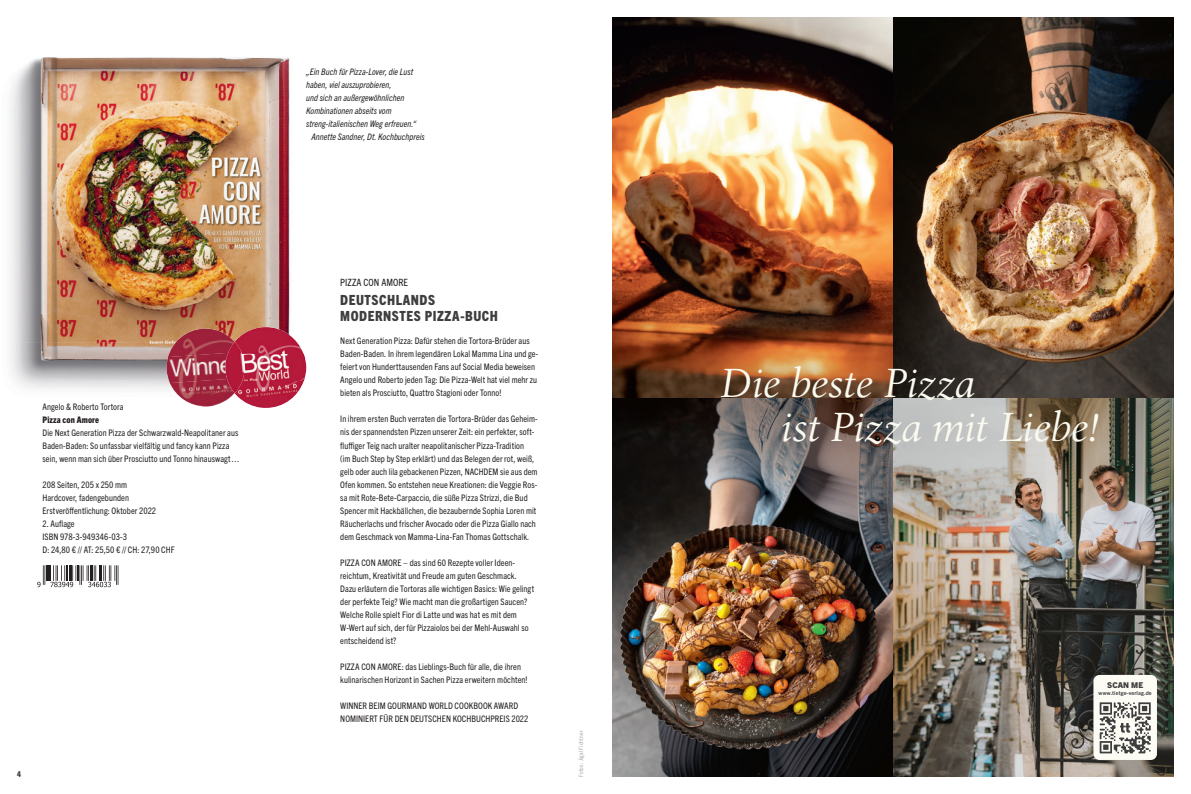
<style>
.page{position:relative;width:1191px;height:794px;background:#fff}
.page>*{position:absolute;margin:0;border:0;box-sizing:border-box;transform-origin:0 0}
.t1{font:italic 42px/44px "Birka LT Pro";letter-spacing:-.01em;color:#fbfaf0}
.t2{font:800 condensed 14px/16px "Trade Gothic Next LT Pro";letter-spacing:.04em;color:#3e3e3f}
.t3{font:condensed 10px "Trade Gothic Next LT Pro";letter-spacing:.005em;color:#231f20}
.t4{font:condensed 9px/13px "Trade Gothic Next LT Pro";letter-spacing:.005em;color:#231f20}
.t5{font:italic condensed 9px "Trade Gothic Next LT Pro";letter-spacing:.005em;color:#231f20}
.t6{font:800 condensed 9px "Trade Gothic Next LT Pro";letter-spacing:.01em;color:#231f20}
.t7{font:800 8px "Trade Gothic Next LT Pro";letter-spacing:.015em;color:#3e3e3f}
.t8{font:800 condensed 8px "Trade Gothic Next LT Pro";color:#3e3e3f}
.t9{font:condensed 6px "Trade Gothic Next LT Pro";letter-spacing:.04em;color:#a8a9ad}
.t10{font:700 5.5px "Trade Gothic Next LT Pro";letter-spacing:.02em;color:#3e3e3f}
</style>
<div class="page">
<img style="left:612px;top:17px;width:562px;height:760px">
<img style="left:10px;top:57px;width:287px;height:286px">
<img style="left:10px;top:342px;width:160px;height:47px">
<img style="left:282px;top:342px;width:25px;height:30px">
<div style="left:1093px;top:675px;width:64px;height:85px;background:#fcfbf4;border-radius:6px"></div>
<svg style="left:1099px;top:702px;width:51px;height:51px"></svg>
<img style="left:168px;top:328px;width:67px;height:29px">
<img style="left:167px;top:353px;width:61px;height:30px">
<img style="left:170px;top:379px;width:65px;height:27px">
<svg style="left:37px;top:565px;width:82px;height:22px"></svg>
<img style="left:242px;top:354px;width:64px;height:27px">
<img style="left:235px;top:381px;width:69px;height:27px">
<img style="left:225px;top:342px;width:9px;height:28px">
<p class="t4" style="left:43px;top:399px;width:83px">Angelo &amp; Roberto Tortora</p>
<p class="t6" style="left:43px;top:413px;width:58px">Pizza con Amore</p>
<p class="t4" style="left:43px;top:425px;width:198px">Die Next Generation Pizza der Schwarzwald-Neapolitaner aus<br>Baden-Baden: So unfassbar vielfältig und fancy kann Pizza sein, wenn man sich über Prosciutto und Tonno hinauswagt …</p>
<p class="t4" style="left:43px;top:477px;width:115px">208 Seiten, 205 x 250 mm<br>Hardcover, fadengebunden<br>Erstveröffentlichung: Oktober 2022</p>
<p class="t4" style="left:43px;top:516px;width:134px">2. Auflage<br>ISBN 978-3-949346-03-3<br>D: 24,80 € // AT: 25,50 € // CH: 27,90 CHF</p>
<p class="t8" style="left:17px;top:768px;width:5px">4</p>
<p class="t5" style="left:306px;top:66px;width:108px">„Ein Buch für Pizza-Lover, die Lust</p>
<p class="t5" style="left:306px;top:79px;width:87px">haben, viel auszuprobieren,</p>
<p class="t5" style="left:306px;top:92px;width:100px">und sich an außergewöhnlichen</p>
<p class="t5" style="left:306px;top:105px;width:87px">Kombinationen abseits vom</p>
<p class="t5" style="left:306px;top:118px;width:112px">streng-italienischen Weg erfreuen.“</p>
<p class="t5" style="left:311px;top:131px;width:115px">Annette Sandner, Dt. Kochbuchpreis</p>
<p class="t3" style="left:340px;top:275px;width:69px">PIZZA CON AMORE</p>
<h2 class="t2" style="left:340px;top:291px;width:159px">DEUTSCHLANDS<br>MODERNSTES PIZZA-BUCH</h2>
<p class="t4" style="left:340px;top:334px;width:200px">Next Generation Pizza: Dafür stehen die Tortora-Brüder aus Baden-Baden. In ihrem legendären Lokal Mamma Lina und ge&shy;feiert von Hunderttausenden Fans auf Social Media beweisen Angelo und Roberto jeden Tag: Die Pizza-Welt hat viel mehr zu bieten als Prosciutto, Quattro Stagioni oder Tonno!</p>
<p class="t4" style="left:340px;top:412px;width:199px">In ihrem ersten Buch verraten die Tortora-Brüder das Geheim&shy;nis der spannendsten Pizzen unserer Zeit: ein perfekter, soft&shy;fluffiger Teig nach uralter neapolitanischer Pizza-Tradition<br>(im Buch Step by Step erklärt) und das Belegen der rot, weiß, gelb oder auch lila gebackenen Pizzen, NACHDEM sie aus dem Ofen kommen. So entstehen neue Kreationen: die Veggie Ros&shy;sa mit Rote-Bete-Carpaccio, die süße Pizza Strizzi, die Bud Spencer mit Hackbällchen, die bezaubernde Sophia Loren mit Räucherlachs und frischer Avocado oder die Pizza Giallo nach dem Geschmack von Mamma-Lina-Fan Thomas Gottschalk.</p>
<p class="t4" style="left:340px;top:555px;width:195px">PIZZA CON AMORE – das sind 60 Rezepte voller Ideen&shy;reichtum, Kreativität und Freude am guten Geschmack.<br>Dazu erläutern die Tortoras alle wichtigen Basics: Wie gelingt der perfekte Teig? Wie macht man die großartigen Saucen?<br>Welche Rolle spielt Fior di Latte und was hat es mit dem W-Wert auf sich, der für Pizzaiolos bei der Mehl-Auswahl so entscheidend ist?</p>
<p class="t4" style="left:340px;top:659px;width:189px">PIZZA CON AMORE: das Lieblings-Buch für alle, die ihren kulinarischen Horizont in Sachen Pizza erweitern möchten!</p>
<p class="t4" style="left:340px;top:698px;width:190px">WINNER BEIM GOURMAND WORLD COOKBOOK AWARD<br>NOMINIERT FÜR DEN DEUTSCHEN KOCHBUCHPREIS 2022</p>
<p class="t9" style="left:577px;top:777px;width:48px;rotate:-90deg">Fotos: Jigal Fichtner</p>
<h1 class="t1" style="left:781px;top:361px;width:320px;text-indent:-61px">Die beste Pizza<br>ist Pizza mit Liebe!</h1>
<p class="t7" style="left:1107px;top:680px;width:37px">SCAN ME</p>
<p class="t10" style="left:1098px;top:689px;width:55px">www.tietge-verlag.de</p>
</div>
